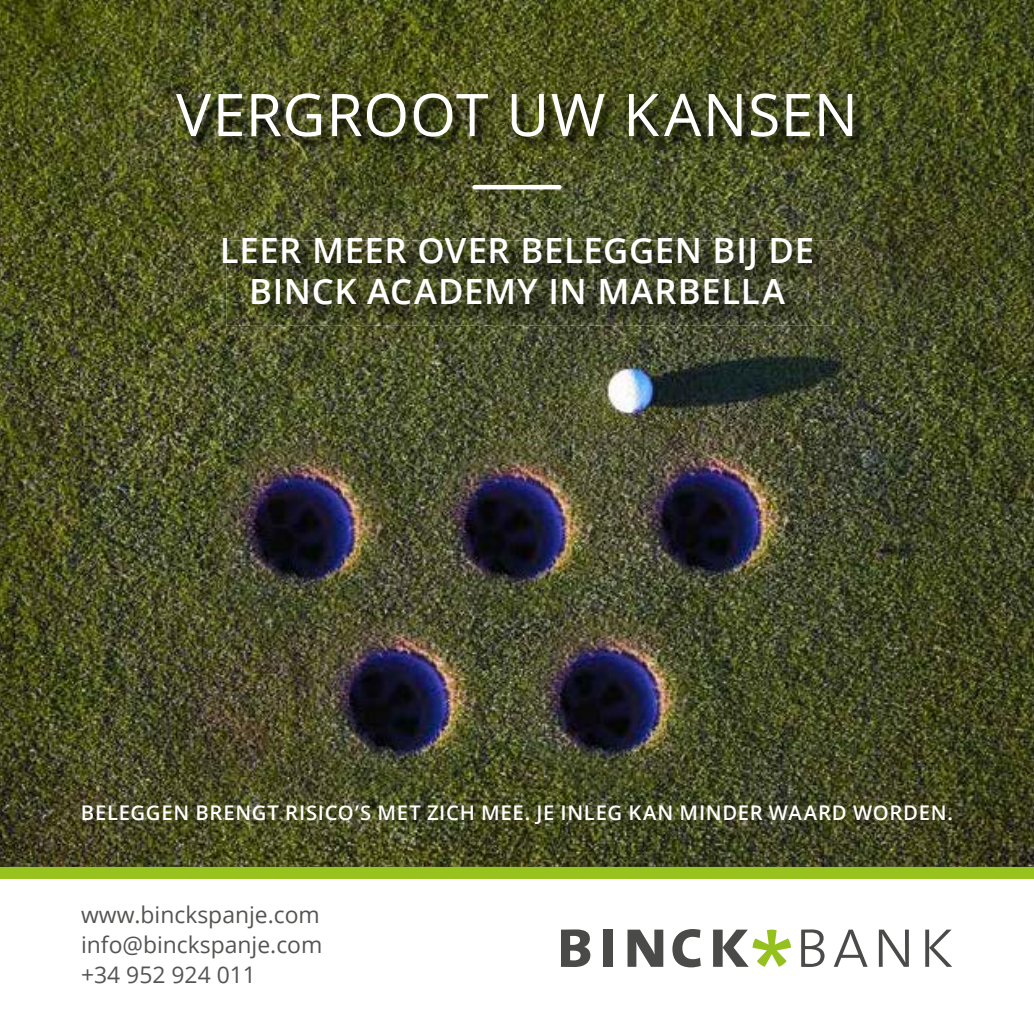
<style>
.page{position:relative;width:1034px;height:1034px;background:#fff}
.page>*{position:absolute;margin:0;border:0;box-sizing:border-box;transform-origin:0 0}
.t1{font:58.73px "Open Sans";letter-spacing:.01em;color:#fff}
.t2{font:600 34.65px/41.6px "Open Sans";letter-spacing:.015em;color:#fff;text-align:center}
.t3{font:22.95px/29.7px "Open Sans";color:#545453;text-align:justify}
.t4{font:600 20.25px "Open Sans";letter-spacing:.035em;color:#fff}
</style>
<div class="page">
<div style="left:0;top:854px;width:1033px;height:25px;background:#98c21d"></div>
<img style="left:0;top:0;width:1033px;height:866px">
<img style="left:178px;top:96px;width:686px;height:53px">
<hr style="left:472px;top:185px;width:89px;height:4px;background:#fff;border-radius:2px">
<svg style="left:561px;top:929px;width:29px;height:37px"></svg>
<div style="left:603px;top:929px;width:9px;height:37px;background:#4a4a49"></div>
<svg style="left:627px;top:929px;width:36px;height:37px"></svg>
<svg style="left:672px;top:929px;width:28px;height:38px"></svg>
<svg style="left:801px;top:929px;width:23px;height:37px"></svg>
<svg style="left:834px;top:929px;width:33px;height:37px"></svg>
<svg style="left:878px;top:929px;width:30px;height:37px"></svg>
<svg style="left:925px;top:929px;width:27px;height:37px"></svg>
<svg style="left:713px;top:929px;width:77px;height:37px"></svg>
<img style="left:227px;top:240px;width:605px;height:86px">
<h1 class="t1" style="left:176px;top:74px;width:683px">VERGROOT UW KANSEN</h1>
<h2 class="t2" style="left:220px;top:228px;width:595px">LEER MEER OVER BELEGGEN BIJ DE<br>BINCK ACADEMY IN MARBELLA</h2>
<p class="t4" style="left:81px;top:798px;width:873px">BELEGGEN BRENGT RISICO’S MET ZICH MEE. JE INLEG KAN MINDER WAARD WORDEN.</p>
<p class="t3" style="left:81px;top:899px;width:243px">www.binckspanje.com info@binckspanje.com +34 952 924 011</p>
</div>
